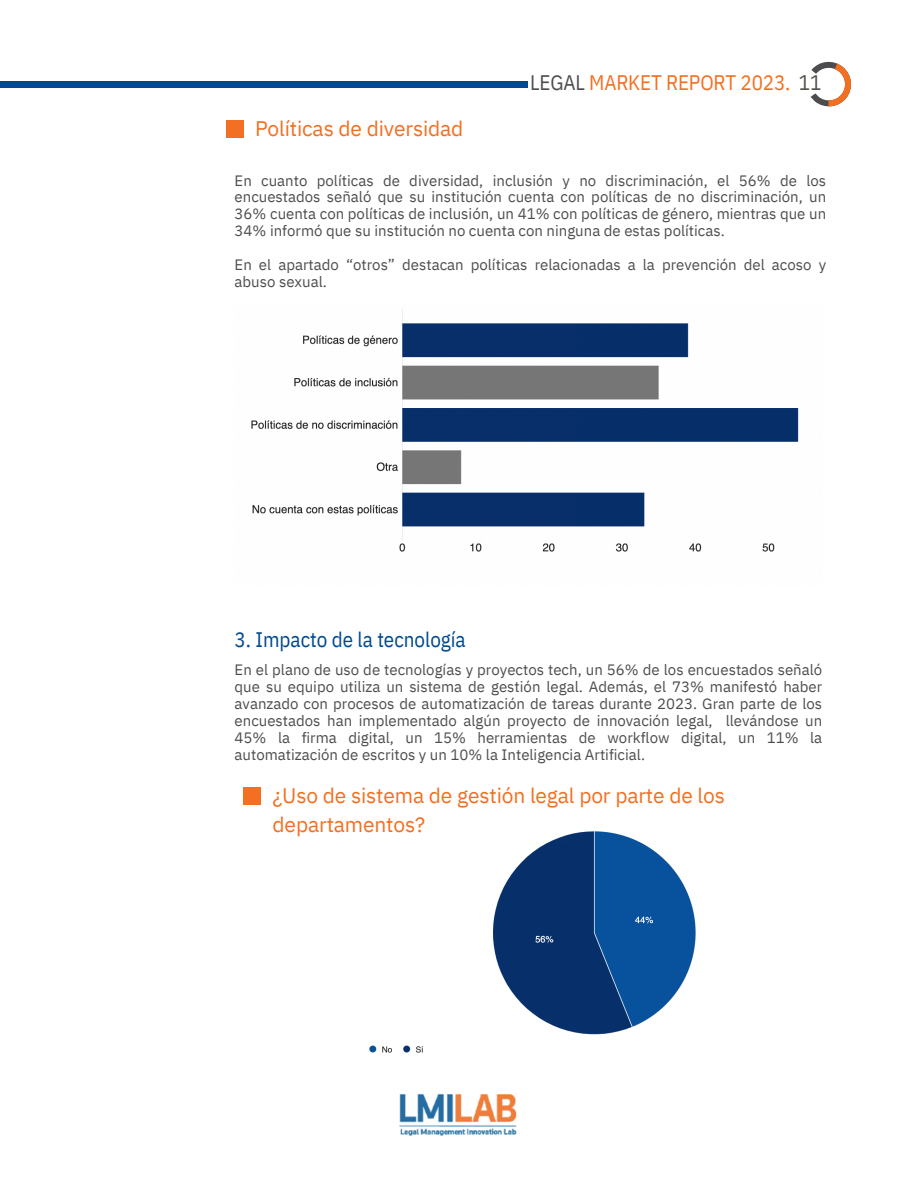
<style>
.page{position:relative;width:918px;height:1188px;background:#fff}
.page>*{position:absolute;margin:0;border:0;box-sizing:border-box;transform-origin:0 0}
.t1{font:21px/29.2px "IBM Plex Sans";letter-spacing:-.005em;color:#f36f21}
.t2{font:21px "IBM Plex Sans Cond";letter-spacing:-.005em;color:#f36f21}
.t3{font:21px "IBM Plex Sans Cond";color:#004a8f}
.t4{font:15px/16.8px "IBM Plex Sans";color:#4d4d4f;text-align:justify}
.s1{color:#4d4d4f}
.s2{color:#54524d}
</style>
<div class="page">
<div style="left:226px;top:120px;width:17px;height:17px;background:#f36f21"></div>
<div style="left:244px;top:787px;width:17px;height:17px;background:#f36f21"></div>
<div style="left:0;top:81px;width:528px;height:6px;background:#004a8f"></div>
<svg style="left:811px;top:61px;width:41px;height:46px"></svg>
<img style="left:251px;top:309px;width:548px;height:243px">
<img style="left:369px;top:831px;width:327px;height:222px">
<img style="left:399px;top:1094px;width:118px;height:42px">
<p class="t1" style="left:255px;top:113px;width:210px">Políticas de diversidad</p>
<p class="t2" style="left:530px;top:69px;width:293px"><span class="s1">LEGAL</span> MARKET REPORT 2023. <span class="s2">11</span></p>
<p class="t4" style="left:235px;top:172px;width:593px">En cuanto políticas de diversidad, inclusión y no discriminación, el 56% de los encuestados señaló que su institución cuenta con políticas de no discriminación, un 36% cuenta con políticas de inclusión, un 41% con políticas de género, mientras que un 34% informó que su institución no cuenta con ninguna de estas políticas.</p>
<p class="t4" style="left:235px;top:256px;width:593px">En el apartado “otros” destacan políticas relacionadas a la prevención del acoso y abuso sexual.</p>
<p class="t3" style="left:235px;top:625px;width:233px">3. Impacto de la tecnología</p>
<p class="t4" style="left:235px;top:661px;width:589px">En el plano de uso de tecnologías y proyectos tech, un 56% de los encuestados señaló que su equipo utiliza un sistema de gestión legal. Además, el 73% manifestó haber avanzado con procesos de automatización de tareas durante 2023. Gran parte de los encuestados han implementado algún proyecto de innovación legal, llevándose un 45% la firma digital, un 15% herramientas de workflow digital, un 11% la automatización de escritos y un 10% la Inteligencia Artificial.</p>
<p class="t1" style="left:273px;top:780px;width:454px">¿Uso de sistema de gestión legal por parte de los departamentos?</p>
</div>
